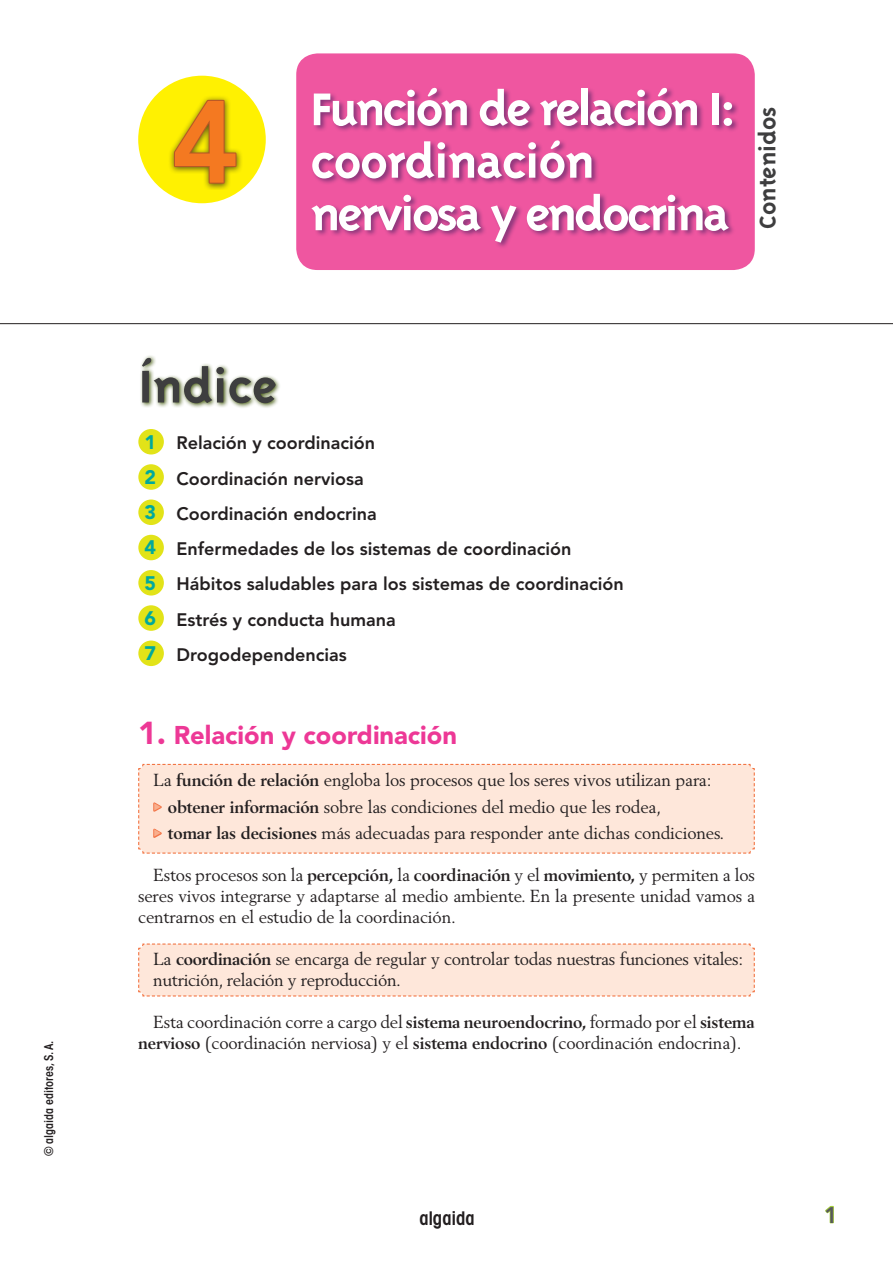
<style>
.page{position:relative;width:893px;height:1263px;background:#fff}
.page>*{position:absolute;margin:0;border:0;box-sizing:border-box;transform-origin:0 0}
.t1{font:800 115.35px "Avenir LT Std";color:#f47921}
.t2{font:700 52.8px/52.5px "Triplex";letter-spacing:-.05em;color:#fff;scale:1.05 1}
.t3{font:700 52.8px "Triplex";color:#3e3e3f;scale:1.05 1}
.t4{font:700 25.65px "Triplex";color:#3e3e3f;scale:1.05 1}
.t5{font:900 25.5px "Avenir LT Std";color:#ed3896}
.t6{font:800 22.5px "Avenir LT Std";color:#57585a}
.t7{font:600 condensed 18.9px "Avant Garde";color:#231f20}
.t8{font:800 18px/35.2px "Avenir LT Std";color:#231f20}
.t9{font:17.25px/21px "Berling LT Std";letter-spacing:-.01em;color:#231f20}
.t10{font:600 condensed 12px "ITC Avant Garde Std";color:#231f20}
.s1{font-weight:900;font-size:19.5px;color:#00a99d}
.s2{font-size:31.5px}
.s3{font-weight:700}
.s4{font-family:"FF Dingbests";font-size:15px;color:#f9af8d}
</style>
<div class="page">
<svg style="left:825px;top:1205px;width:9px;height:19px"></svg>
<div style="left:138px;top:943px;width:617px;height:54px;background:#fee7da"></div>
<div style="left:139px;top:355px;width:142px;height:54px;background:#3f5507;opacity:.95"></div>
<div style="left:138px;top:76px;width:128px;height:127px;background:#fff101;border-radius:50%"></div>
<div style="left:167px;top:93px;width:75px;height:97px;background:#231f20;opacity:.7"></div>
<svg style="left:173px;top:99px;width:65px;height:86px"></svg>
<hr style="left:0;top:323px;width:893px;height:1px;background:#231f20">
<div style="left:296px;top:53px;width:459px;height:217px;background:#ef56a0;border-radius:21px"></div>
<div style="left:310px;top:86px;width:429px;height:163px;background:#783174;opacity:.85"></div>
<div style="left:138px;top:429px;width:26px;height:25px;background:#e2e318;border-radius:50%"></div>
<div style="left:138px;top:464px;width:26px;height:26px;background:#e2e318;border-radius:50%"></div>
<div style="left:138px;top:499px;width:26px;height:26px;background:#e2e318;border-radius:50%"></div>
<div style="left:138px;top:535px;width:26px;height:25px;background:#e2e318;border-radius:50%"></div>
<div style="left:138px;top:570px;width:26px;height:25px;background:#e2e318;border-radius:50%"></div>
<div style="left:138px;top:605px;width:26px;height:26px;background:#e2e318;border-radius:50%"></div>
<div style="left:138px;top:640px;width:26px;height:26px;background:#e2e318;border-radius:50%"></div>
<div style="left:138px;top:763px;width:617px;height:91px;background:#fee7da"></div>
<svg style="left:152px;top:800px;width:12px;height:14px"></svg>
<svg style="left:152px;top:826px;width:12px;height:14px"></svg>
<p class="t10" style="left:41px;top:1156px;width:117px;rotate:-90deg">© algaida editores, S. A.</p>
<h2 class="t2" style="left:311px;top:82px;width:407px">Función de relación I: coordinación nerviosa y endocrina</h2>
<h1 class="t1" style="left:171px;top:74px;width:70px">4</h1>
<h3 class="t4" style="left:753px;top:229px;width:118px;rotate:-90deg">Contenidos</h3>
<h2 class="t3" style="left:138px;top:356px;width:134px">Índice</h2>
<p class="t8" style="left:144px;top:425px;width:481px"><span class="s1">1</span> Relación y coordinación<br><span class="s1">2</span> Coordinación nerviosa<br><span class="s1">3</span> Coordinación endocrina<br><span class="s1">4</span> Enfermedades de los sistemas de coordinación<br><span class="s1">5</span> Hábitos saludables para los sistemas de coordinación<br><span class="s1">6</span> Estrés y conducta humana<br><span class="s1">7</span> Drogodependencias</p>
<h3 class="t5" style="left:138px;top:720px;width:320px"><span class="s2">1.</span> Relación y coordinación</h3>
<p class="t9" style="left:153px;top:767px;width:573px;line-height:26.2px">La <span class="s3">función de relación</span> engloba los procesos que los seres vivos utilizan para: <span class="s4">&gt;</span> <span class="s3">obtener información</span> sobre las condiciones del medio que les rodea,<br><span class="s4">&gt;</span> <span class="s3">tomar las decisiones</span> más adecuadas para responder ante dichas condiciones.</p>
<p class="t9" style="left:138px;top:864px;width:618px;text-align:justify;text-indent:15px">Estos procesos son la <span class="s3">percepción,</span> la <span class="s3">coordinación</span> y el <span class="s3">movimiento,</span> y permiten a los seres vivos integrarse y adaptarse al medio ambiente. En la presente unidad vamos a centrarnos en el estudio de la coordinación.</p>
<p class="t9" style="left:153px;top:948px;width:592px">La <span class="s3">coordinación</span> se encarga de regular y controlar todas nuestras funciones vitales: nutrición, relación y reproducción.</p>
<p class="t9" style="left:138px;top:1011px;width:618px;text-indent:15px">Esta coordinación corre a cargo del <span class="s3">sistema neuroendocrino,</span> formado por el <span class="s3">sistema nervioso</span> (coordinación nerviosa) y el <span class="s3">sistema endocrino</span> (coordinación endocrina).</p>
<p class="t7" style="left:419px;top:1206px;width:57px">algaida</p>
<h3 class="t6" style="left:824px;top:1201px;width:15px">1</h3>
</div>
